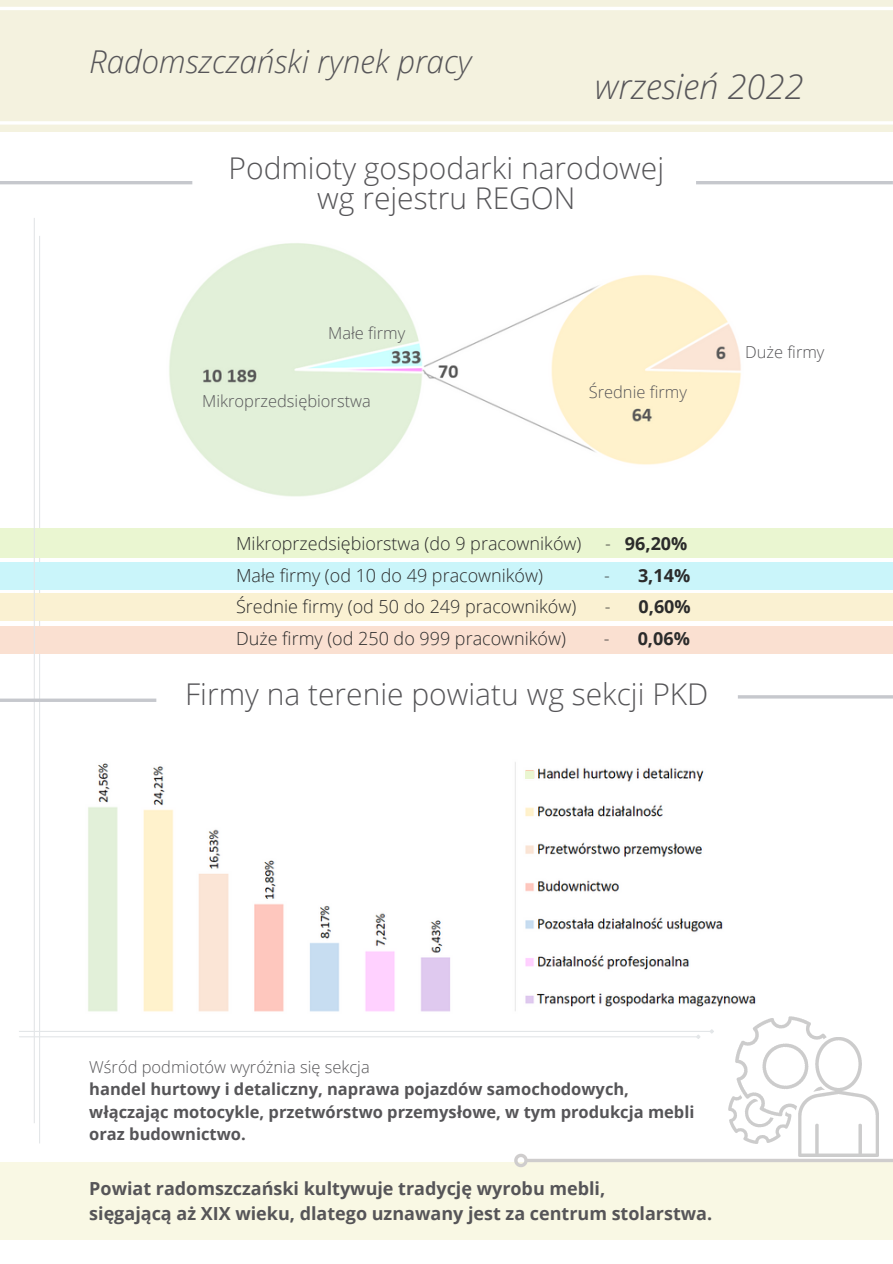
<style>
.page{position:relative;width:893px;height:1264px;background:#fff}
.page>*{position:absolute;margin:0;border:0;box-sizing:border-box;transform-origin:0 0}
.t1{font:italic 300 34.5px "Open Sans";color:#565558}
.t2{font:italic 300 31.5px "Open Sans";color:#565558}
.t3{font:300 30px/29.2px "Open Sans";color:#565558;text-align:center}
.t4{font:300 18px "Open Sans";color:#2b2b2b}
.t5{font:700 18px/24.8px "Open Sans";color:#565558}
.t6{font:700 18px "Open Sans";color:#2b2b2b}
.t7{font:700 16.5px/22.5px "Open Sans";color:#565558}
.t8{font:300 16.5px "Open Sans";color:#565558}
.s1{font-weight:300}
</style>
<div class="page">
<div style="left:0;top:0;width:892px;height:132px;background:#f4f2df"></div>
<hr style="left:0;top:121px;width:892px;height:4px;background:#fff">
<hr style="left:0;top:7px;width:892px;height:3px;background:#fff">
<hr style="left:0;top:181px;width:192px;height:3px;background:#c6c8cd">
<hr style="left:696px;top:181px;width:196px;height:3px;background:#c6c8cd">
<div style="left:0;top:1162px;width:892px;height:77px;background:#f9f8e4"></div>
<hr style="left:39px;top:236px;width:1px;height:907px;background:#e3e6e8">
<div style="left:0;top:528px;width:892px;height:29px;background:#eaf6d1"></div>
<svg style="left:530px;top:1158px;width:362px;height:4px"></svg>
<svg style="left:514px;top:1153px;width:16px;height:14px"></svg>
<hr style="left:737px;top:695px;width:155px;height:3px;background:#c6c8cd">
<div style="left:0;top:562px;width:892px;height:27px;background:#caf5fa"></div>
<div style="left:0;top:593px;width:892px;height:27px;background:#faf1d2"></div>
<div style="left:0;top:626px;width:892px;height:27px;background:#fae0d1"></div>
<img style="left:728px;top:1016px;width:149px;height:140px">
<hr style="left:19px;top:1030px;width:691px;height:1px;background:#e3e6e8">
<svg style="left:708px;top:1029px;width:6px;height:5px"></svg>
<hr style="left:20px;top:1036px;width:676px;height:1px;background:#e3e6e8">
<svg style="left:695px;top:1035px;width:5px;height:4px"></svg>
<hr style="left:34px;top:218px;width:1px;height:905px;background:#e3e6e8">
<svg style="left:0;top:698px;width:156px;height:4px"></svg>
<img style="left:88px;top:762px;width:678px;height:256px">
<img style="left:169px;top:243px;width:572px;height:254px">
<div style="left:525px;top:771px;width:9px;height:8px;background:#eaf6d1"></div>
<h2 class="t2" style="left:89px;top:39px;width:384px">Radomszczański rynek pracy</h2>
<h1 class="t1" style="left:595px;top:62px;width:210px">wrzesień 2022</h1>
<h3 class="t3" style="left:228px;top:153px;width:437px">Podmioty gospodarki narodowej wg rejestru REGON</h3>
<p class="t8" style="left:328px;top:322px;width:79px">Małe firmy</p>
<p class="t8" style="left:202px;top:390px;width:170px">Mikroprzedsiębiorstwa</p>
<p class="t8" style="left:588px;top:380px;width:100px">Średnie firmy</p>
<p class="t8" style="left:745px;top:341px;width:81px">Duże firmy</p>
<p class="t4" style="left:236px;top:530px;width:347px">Mikroprzedsiębiorstwa (do 9 pracowników)</p>
<p class="t6" style="left:605px;top:530px;width:84px"><span class="s1">-</span> 96,20%</p>
<p class="t4" style="left:236px;top:562px;width:308px">Małe firmy (od 10 do 49 pracowników)</p>
<p class="t6" style="left:604px;top:562px;width:87px"><span class="s1">-</span> 3,14%</p>
<p class="t4" style="left:236px;top:594px;width:341px">Średnie firmy (od 50 do 249 pracowników)</p>
<p class="t6" style="left:604px;top:594px;width:87px"><span class="s1">-</span> 0,60%</p>
<p class="t4" style="left:236px;top:626px;width:331px">Duże firmy (od 250 do 999 pracowników)</p>
<p class="t6" style="left:604px;top:626px;width:87px"><span class="s1">-</span> 0,06%</p>
<h3 class="t3" style="left:185px;top:679px;width:524px">Firmy na terenie powiatu wg sekcji PKD</h3>
<p class="t8" style="left:89px;top:1055px;width:282px">Wśród podmiotów wyróżnia się sekcja</p>
<p class="t7" style="left:89px;top:1077px;width:606px">handel hurtowy i detaliczny, naprawa pojazdów samochodowych, włączając motocykle, przetwórstwo przemysłowe, w tym produkcja mebli oraz budownictwo.</p>
<p class="t5" style="left:89px;top:1175px;width:624px">Powiat radomszczański kultywuje tradycję wyrobu mebli,<br>sięgającą aż XIX wieku, dlatego uznawany jest za centrum stolarstwa.</p>
</div>
